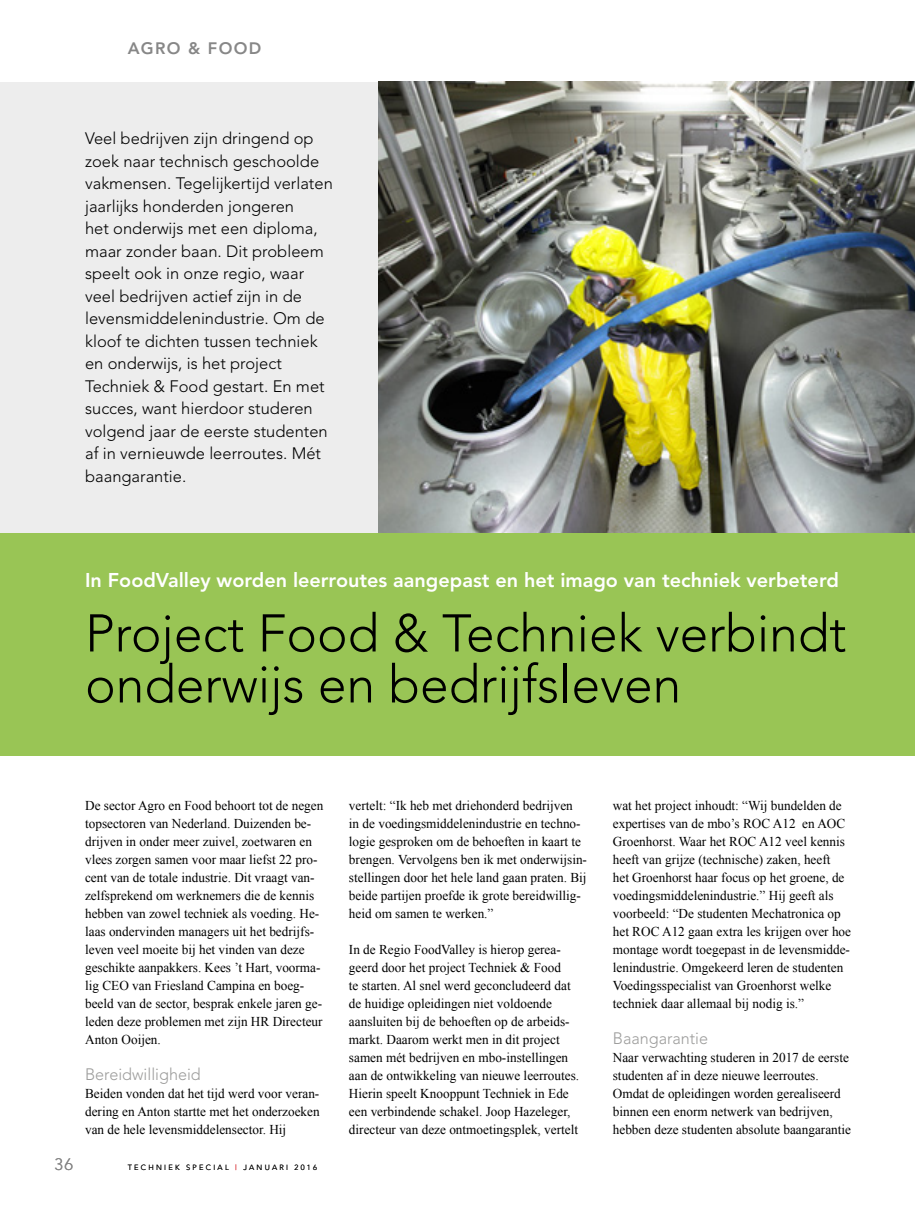
<style>
.page{position:relative;width:915px;height:1212px;background:#fff}
.page>*{position:absolute;margin:0;border:0;box-sizing:border-box;transform-origin:0 0}
.t1{font:300 52.5px/51px "Avenir";color:#000}
.t2{font:800 19.8px "Avenir";color:#fff}
.t3{font:300 16.5px/22.5px "Avenir";color:#000}
.t4{font:300 16.5px "Avenir";color:#9d9d9c}
.t5{font:800 16.5px "Avenir";letter-spacing:.08em;color:#878787}
.t6{font:300 16.5px "Avenir";color:#878787}
.t7{font:13.5px/18px "Times New Roman";color:#000}
.t8{font:300 7.5px "Avenir";letter-spacing:.3em;color:#000}
.s1{color:#d40f14}
</style>
<div class="page">
<div style="left:0;top:82px;width:384px;height:458px;background:#ededed"></div>
<img style="left:378px;top:81px;width:536px;height:453px">
<div style="left:0;top:534px;width:914px;height:222px;background:#99c555"></div>
<p class="t5" style="left:128px;top:39px;width:135px">AGRO &amp; FOOD</p>
<p class="t3" style="left:85px;top:127px;width:249px">Veel bedrijven zijn dringend op zoek naar technisch geschoolde vakmensen. Tegelijkertijd verlaten jaarlijks honderden jongeren<br>het onderwijs met een diploma, maar zonder baan. Dit probleem speelt ook in onze regio, waar veel bedrijven actief zijn in de levensmiddelenindustrie. Om de kloof te dichten tussen techniek en onderwijs, is het project<br>Techniek &amp; Food gestart. En met succes, want hierdoor studeren volgend jaar de eerste studenten af in vernieuwde leerroutes. Mét baangarantie.</p>
<h2 class="t2" style="left:85px;top:568px;width:755px">In FoodValley worden leerroutes aangepast en het imago van techniek verbeterd</h2>
<h1 class="t1" style="left:85px;top:608px;width:762px">Project Food &amp; Techniek verbindt onderwijs en bedrijfsleven</h1>
<p class="t7" style="left:85px;top:796px;width:240px">De sector Agro en Food behoort tot de negen topsectoren van Nederland. Duizenden be&shy;drijven in onder meer zuivel, zoetwaren en vlees zorgen samen voor maar liefst 22 pro&shy;cent van de totale industrie. Dit vraagt van&shy;zelfsprekend om werknemers die de kennis hebben van zowel techniek als voeding. He&shy;laas ondervinden managers uit het bedrijfs&shy;leven veel moeite bij het vinden van deze geschikte aanpakkers. Kees ’t Hart, voorma&shy;lig CEO van Friesland Campina en boeg&shy;beeld van de sector, besprak enkele jaren ge&shy;leden deze problemen met zijn HR Directeur Anton Ooijen.</p>
<p class="t4" style="left:85px;top:1065px;width:117px">Bereidwilligheid</p>
<p class="t7" style="left:85px;top:1084px;width:236px;text-align:justify">Beiden vonden dat het tijd werd voor veran&shy;dering en Anton startte met het onderzoeken van de hele levensmiddelensector. Hij</p>
<p class="t6" style="left:55px;top:1155px;width:20px">36</p>
<p class="t8" style="left:128px;top:1163px;width:191px">TECHNIEK SPECIAL <span class="s1">|</span> JANUARI 2016</p>
<p class="t7" style="left:349px;top:796px;width:239px">vertelt: “Ik heb met driehonderd bedrijven<br>in de voedingsmiddelenindustrie en techno&shy;logie gesproken om de behoeften in kaart te brengen. Vervolgens ben ik met onderwijsin&shy;stellingen door het hele land gaan praten. Bij beide partijen proefde ik grote bereidwillig&shy;heid om samen te werken.”</p>
<p class="t7" style="left:349px;top:940px;width:232px">In de Regio FoodValley is hierop gerea&shy;geerd door het project Techniek &amp; Food<br>te starten. Al snel werd geconcludeerd dat de huidige opleidingen niet voldoende aansluiten bij de behoeften op de arbeids&shy;markt. Daarom werkt men in dit project samen mét bedrijven en mbo-instellingen aan de ontwikkeling van nieuwe leerroutes.<br>Hierin speelt Knooppunt Techniek in Ede een verbindende schakel. Joop Hazeleger, directeur van deze ontmoetingsplek, vertelt</p>
<p class="t7" style="left:612px;top:796px;width:240px">wat het project inhoudt: “Wij bundelden de expertises van de mbo’s ROC A12 en AOC Groenhorst. Waar het ROC A12 veel kennis heeft van grijze (technische) zaken, heeft<br>het Groenhorst haar focus op het groene, de voedingsmiddelenindustrie.” Hij geeft als voorbeeld: “De studenten Mechatronica op het ROC A12 gaan extra les krijgen over hoe montage wordt toegepast in de levensmidde&shy;lenindustrie. Omgekeerd leren de studenten Voedingsspecialist van Groenhorst welke techniek daar allemaal bij nodig is.”</p>
<p class="t4" style="left:612px;top:1029px;width:97px">Baangarantie</p>
<p class="t7" style="left:612px;top:1048px;width:240px">Naar verwachting studeren in 2017 de eerste studenten af in deze nieuwe leerroutes.<br>Omdat de opleidingen worden gerealiseerd binnen een enorm netwerk van bedrijven, hebben deze studenten absolute baangarantie</p>
</div>
